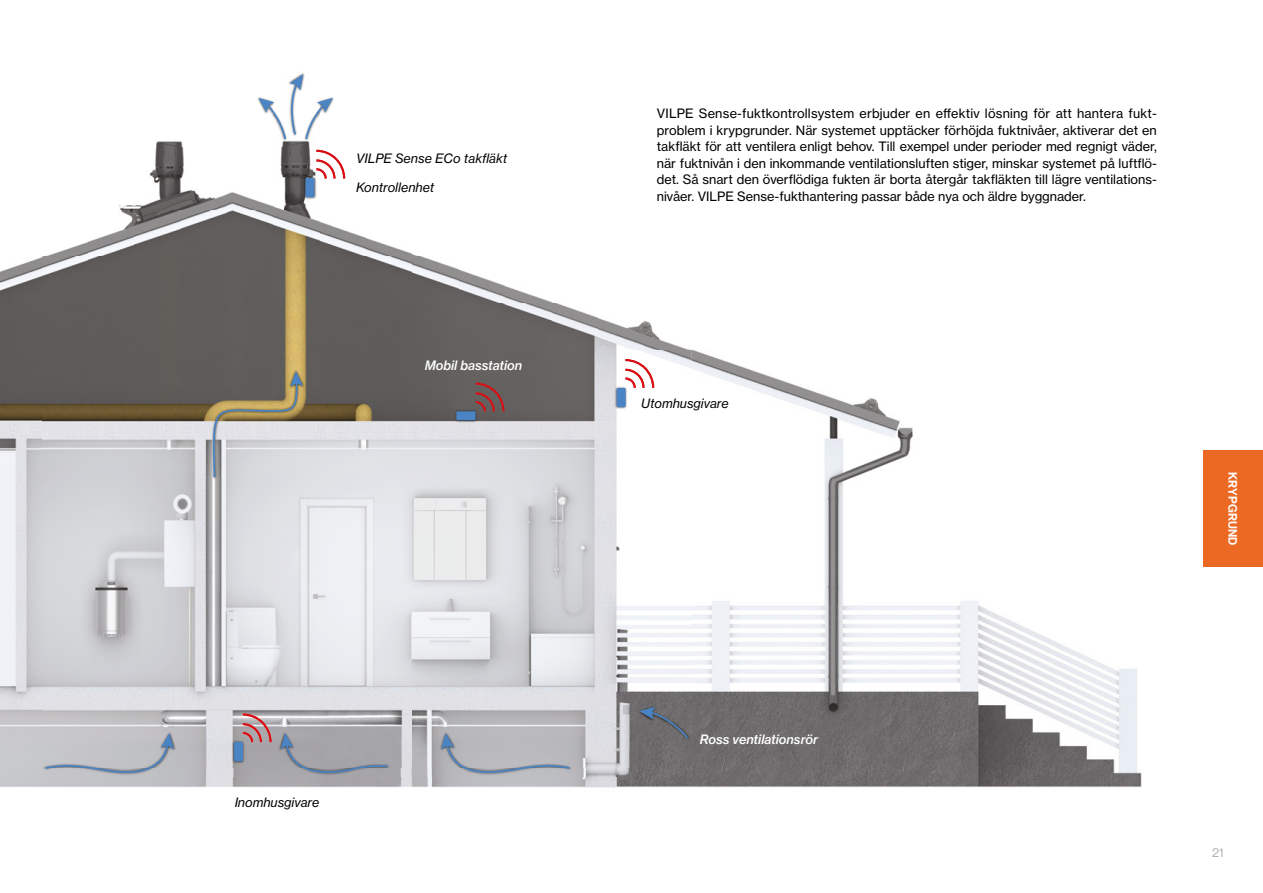
<style>
.page{position:relative;width:1263px;height:893px;background:#fff}
.page>*{position:absolute;margin:0;border:0;box-sizing:border-box;transform-origin:0 0}
.Body_Text_Neue{font:12.75px/16.5px "N Haas Grotesk TX Pro 55 Rg";color:#000;text-align:justify}
.Captions_pictures{font:12.75px "N Haas Grotesk TX Pro 56 It";color:#000}
.Captions_pictures-2{font:12.75px "N Haas Grotesk TX Pro 66 Md It";color:#fff}
.t1{font:12.75px "N Haas Grotesk DS Pro 55 Rg";color:#b2b2b2}
.t2{font:12px "N Haas Grotesk DS Pro 65 Md";letter-spacing:.015em;color:#fff}
</style>
<div class="page">
<img style="left:0;top:257px;width:1142px;height:531px">
<img style="left:42px;top:73px;width:649px;height:703px">
<svg style="left:617px;top:359px;width:37px;height:48px"></svg>
<svg style="left:305px;top:150px;width:40px;height:47px"></svg>
<svg style="left:234px;top:713px;width:38px;height:48px;background:#a896a0"></svg>
<svg style="left:639px;top:707px;width:49px;height:31px;background:#676a72"></svg>
<svg style="left:441px;top:733px;width:129px;height:40px;background:#aeb1b9"></svg>
<svg style="left:258px;top:74px;width:75px;height:65px"></svg>
<svg style="left:45px;top:733px;width:129px;height:40px;background:#b7bbc2"></svg>
<svg style="left:281px;top:733px;width:107px;height:40px;background:#9c9fa7"></svg>
<svg style="left:213px;top:371px;width:90px;height:106px;background:#aca99e"></svg>
<svg style="left:456px;top:383px;width:48px;height:37px;background:#6b5a5f"></svg>
<div style="left:1203px;top:450px;width:60px;height:117px;background:#ec6923"></div>
<p class="Captions_pictures" style="left:356px;top:151px;width:153px">VILPE Sense ECo takfläkt</p>
<p class="Captions_pictures" style="left:356px;top:180px;width:80px">Kontrollenhet</p>
<p class="Captions_pictures-2" style="left:425px;top:357px;width:99px">Mobil basstation</p>
<p class="Captions_pictures" style="left:235px;top:795px;width:86px">Inomhusgivare</p>
<p class="Body_Text_Neue" style="left:657px;top:105px;width:501px">VILPE Sense-fuktkontrollsystem erbjuder en effektiv lösning för att hantera fukt&shy;problem i krypgrunder. När systemet upptäcker förhöjda fuktnivåer, aktiverar det en takfläkt för att ventilera enligt behov. Till exempel under perioder med regnigt väder, när fuktnivån i den inkommande ventilationsluften stiger, minskar systemet på luftflö&shy;det. Så snart den överflödiga fukten är borta återgår takfläkten till lägre ventilations&shy;nivåer. VILPE Sense-fukthantering passar både nya och äldre byggnader.</p>
<p class="Captions_pictures" style="left:641px;top:396px;width:89px">Utomhusgivare</p>
<p class="Captions_pictures-2" style="left:700px;top:732px;width:120px">Ross ventilationsrör</p>
<p class="t2" style="left:1240px;top:472px;width:75px;rotate:90deg">KRYPGRUND</p>
<p class="t1" style="left:1212px;top:845px;width:13px">21</p>
</div>
